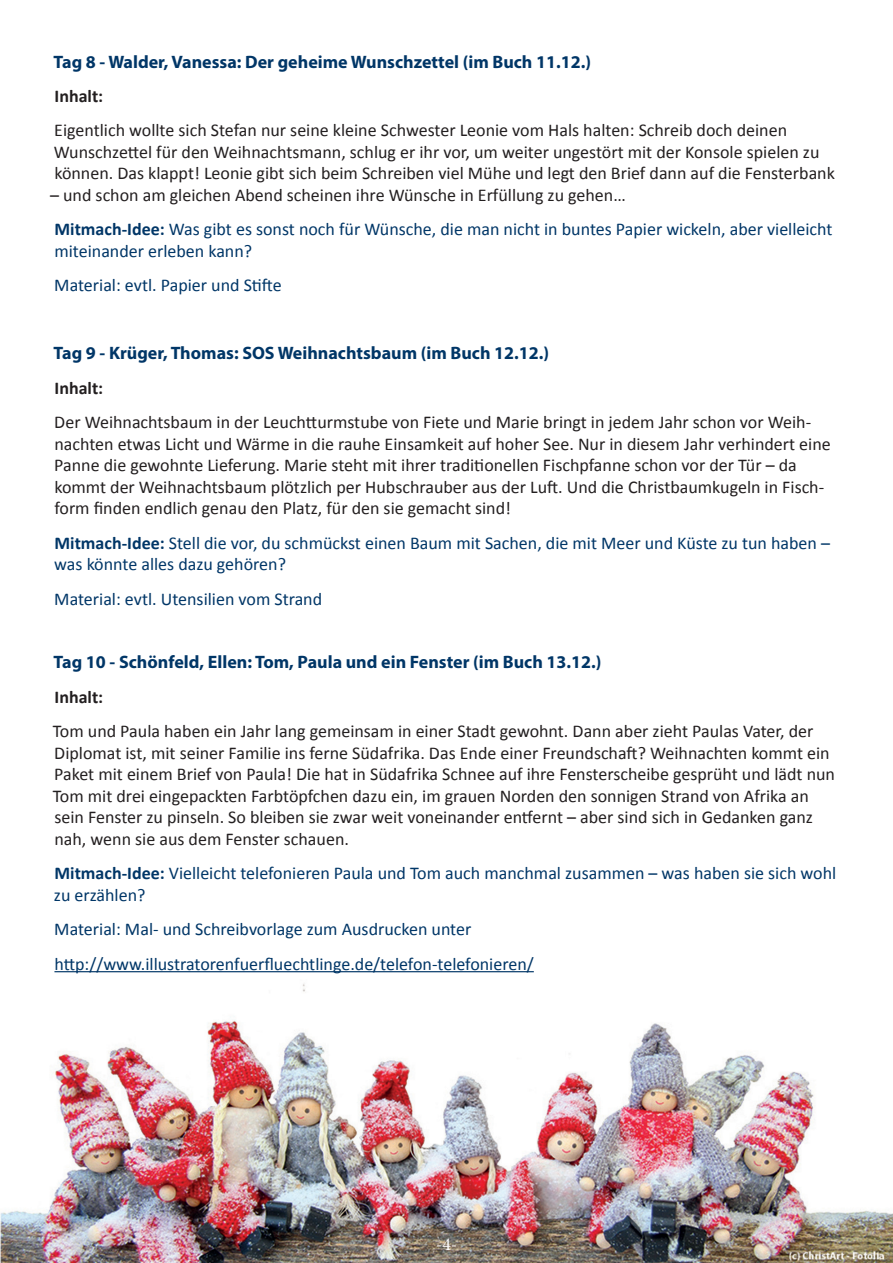
<style>
.page{position:relative;width:893px;height:1263px;background:#fff}
.page>*{position:absolute;margin:0;border:0;box-sizing:border-box;transform-origin:0 0}
.text{font:18px/21.6px "Calibri";color:#231f20}
.text-2{font:18px/21.6px "Calibri";color:#003667}
.text-3{font:700 18px "Myriad Pro";color:#003667}
.text-4{font:700 18px "Calibri";color:#231f20}
.t1{font:18px "Minion Pro";color:#fff}
.s1{font-weight:700}
</style>
<div class="page">
<hr style="left:54px;top:971px;width:480px;height:1px;background:#003667">
<img style="left:0;top:984px;width:893px;height:279px">
<p class="text-3" style="left:54px;top:50px;width:539px">Tag 8 - Walder, Vanessa: Der geheime Wunschzettel (im Buch 11.12.)</p>
<p class="text-4" style="left:55px;top:84px;width:50px">Inhalt:</p>
<p class="text" style="left:54px;top:119px;width:783px">Eigentlich wollte sich Stefan nur seine kleine Schwester Leonie vom Hals halten: Schreib doch deinen<br>Wunschzettel für den Weihnachtsmann, schlug er ihr vor, um weiter ungestört mit der Konsole spielen zu können. Das klappt! Leonie gibt sich beim Schreiben viel Mühe und legt den Brief dann auf die Fensterbank</p>
<p class="text" style="left:50px;top:184px;width:577px">– und schon am gleichen Abend scheinen ihre Wünsche in Erfüllung zu gehen…</p>
<p class="text-2" style="left:54px;top:219px;width:780px"><span class="s1">Mitmach-Idee:</span> Was gibt es sonst noch für Wünsche, die man nicht in buntes Papier wickeln, aber vielleicht miteinander erleben kann?</p>
<p class="text-2" style="left:54px;top:275px;width:229px">Material: evtl. Papier und Stifte</p>
<p class="text-3" style="left:54px;top:341px;width:497px">Tag 9 - Krüger, Thomas: SOS Weihnachtsbaum (im Buch 12.12.)</p>
<p class="text-4" style="left:55px;top:376px;width:50px">Inhalt:</p>
<p class="text" style="left:54px;top:411px;width:778px">Der Weihnachtsbaum in der Leuchtturmstube von Fiete und Marie bringt in jedem Jahr schon vor Weih&shy;nachten etwas Licht und Wärme in die rauhe Einsamkeit auf hoher See. Nur in diesem Jahr verhindert eine Panne die gewohnte Lieferung. Marie steht mit ihrer traditionellen Fischpfanne schon vor der Tür – da kommt der Weihnachtsbaum plötzlich per Hubschrauber aus der Luft. Und die Christbaumkugeln in Fisch&shy;form finden endlich genau den Platz, für den sie gemacht sind!</p>
<p class="text-2" style="left:54px;top:532px;width:777px"><span class="s1">Mitmach-Idee:</span> Stell die vor, du schmückst einen Baum mit Sachen, die mit Meer und Küste zu tun haben – was könnte alles dazu gehören?</p>
<p class="text-2" style="left:54px;top:588px;width:269px">Material: evtl. Utensilien vom Strand</p>
<p class="text-3" style="left:54px;top:650px;width:549px">Tag 10 - Schönfeld, Ellen: Tom, Paula und ein Fenster (im Buch 13.12.)</p>
<p class="text-4" style="left:55px;top:685px;width:50px">Inhalt:</p>
<p class="text" style="left:53px;top:720px;width:784px">Tom und Paula haben ein Jahr lang gemeinsam in einer Stadt gewohnt. Dann aber zieht Paulas Vater, der Diplomat ist, mit seiner Familie ins ferne Südafrika. Das Ende einer Freundschaft? Weihnachten kommt ein Paket mit einem Brief von Paula! Die hat in Südafrika Schnee auf ihre Fensterscheibe gesprüht und lädt nun Tom mit drei eingepackten Farbtöpfchen dazu ein, im grauen Norden den sonnigen Strand von Afrika an sein Fenster zu pinseln. So bleiben sie zwar weit voneinander entfernt – aber sind sich in Gedanken ganz nah, wenn sie aus dem Fenster schauen.</p>
<p class="text-2" style="left:54px;top:863px;width:784px"><span class="s1">Mitmach-Idee:</span> Vielleicht telefonieren Paula und Tom auch manchmal zusammen – was haben sie sich wohl zu erzählen?</p>
<p class="text-2" style="left:54px;top:918px;width:419px">Material: Mal- und Schreibvorlage zum Ausdrucken unter</p>
<p class="text-2" style="left:54px;top:953px;width:481px">http://www.illustratorenfuerfluechtlinge.de/telefon-telefonieren/</p>
<p class="t1" style="left:436px;top:1232px;width:23px">-4-</p>
</div>
